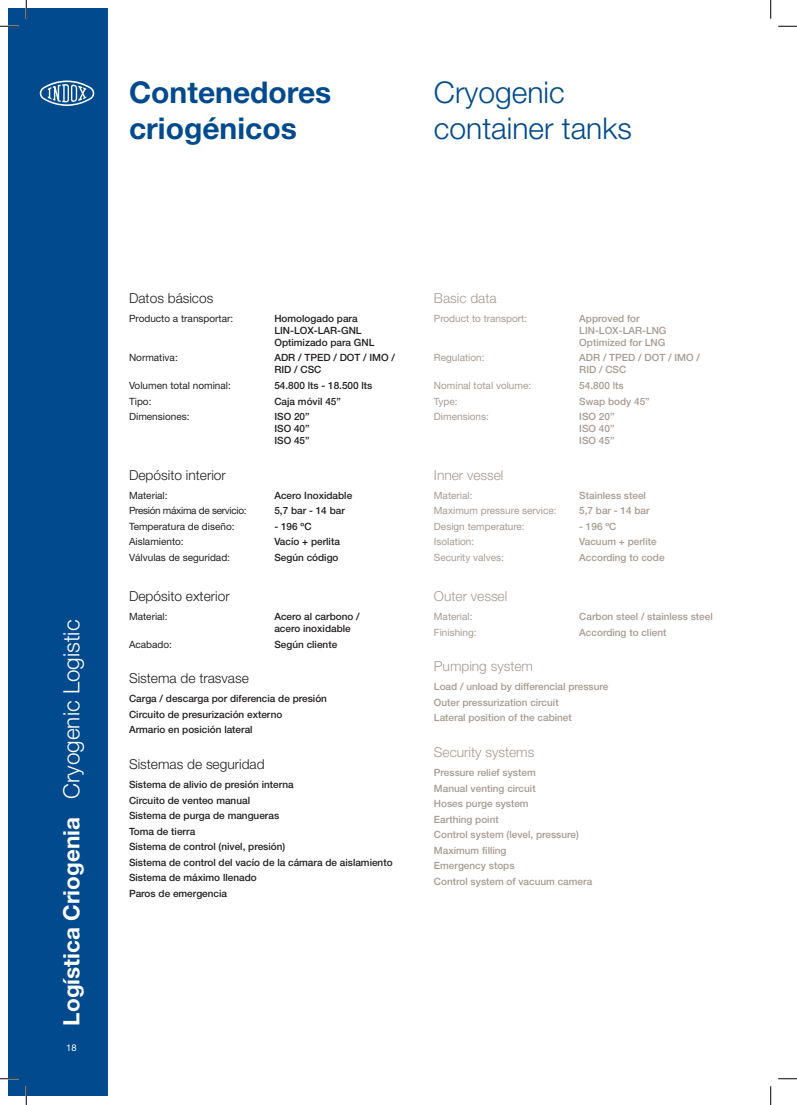
<style>
.page{position:relative;width:797px;height:1105px;background:#fff}
.page>*{position:absolute;margin:0;border:0;box-sizing:border-box;transform-origin:0 0}
.t1{font:700 30px/36px "Helvetica Neue";color:#004a8d}
.t2{font:300 30px/36px "Helvetica Neue";color:#004a8d}
.t3{font:700 22.5px "Helvetica Neue";color:#fff}
.t4{font:300 13.75px "Helvetica Neue";color:#231f20}
.t5{font:300 13.75px "Helvetica Neue";color:#a79b91}
.t6{font:500 10px/15.5px "Helvetica Neue";color:#231f20}
.t7{font:500 10px/15.5px "Helvetica Neue";color:#a79b91}
.t8{font:10px "Helvetica Neue";color:#a79b91}
.t9{font:10px "Helvetica Neue";color:#231f20}
.t10{font:10px "Helvetica Neue";letter-spacing:-.03em;color:#231f20}
.t11{font:9.38px "Helvetica Neue";color:#fff}
.s1{font-weight:300}
</style>
<div class="page">
<div style="left:9px;top:9px;width:99px;height:1087px;background:#004a8d"></div>
<svg style="left:39px;top:80px;width:56px;height:26px"></svg>
<svg style="left:0;top:25px;width:19px;height:2px"></svg>
<svg style="left:778px;top:25px;width:19px;height:2px"></svg>
<svg style="left:0;top:1078px;width:19px;height:1px"></svg>
<svg style="left:778px;top:1078px;width:19px;height:1px"></svg>
<svg style="left:25px;top:0;width:2px;height:19px"></svg>
<svg style="left:25px;top:1086px;width:2px;height:19px"></svg>
<svg style="left:770px;top:0;width:1px;height:19px"></svg>
<svg style="left:770px;top:1086px;width:1px;height:19px"></svg>
<h1 class="t1" style="left:129px;top:74px;width:204px">Contenedores criogénicos</h1>
<h1 class="t2" style="left:434px;top:74px;width:199px">Cryogenic container tanks</h1>
<h2 class="t3" style="left:57px;top:1025px;width:407px;rotate:-90deg">Logística Criogenia <span class="s1">Cryogenic Logistic</span></h2>
<p class="t11" style="left:66px;top:1042px;width:12px">18</p>
<h3 class="t4" style="left:129px;top:290px;width:86px">Datos básicos</h3>
<p class="t9" style="left:129px;top:312px;width:106px">Producto a transportar:</p>
<p class="t6" style="left:274px;top:312px;width:102px;line-height:12px">Homologado para<br>LIN-LOX-LAR-GNL<br>Optimizado para GNL</p>
<p class="t9" style="left:129px;top:352px;width:50px">Normativa:</p>
<p class="t6" style="left:274px;top:352px;width:122px;line-height:12px">ADR / TPED / DOT / IMO /<br>RID / CSC</p>
<p class="t9" style="left:129px;top:379px;width:103px">Volumen total nominal:</p>
<p class="t6" style="left:274px;top:378px;width:100px">54.800 lts - 18.500 lts</p>
<p class="t9" style="left:129px;top:395px;width:24px">Tipo:</p>
<p class="t6" style="left:274px;top:393px;width:68px">Caja móvil 45”</p>
<p class="t9" style="left:129px;top:411px;width:62px">Dimensiones:</p>
<p class="t6" style="left:274px;top:410px;width:37px;line-height:12px;text-align:justify">ISO 20” ISO 40” ISO 45”</p>
<h3 class="t4" style="left:129px;top:466px;width:98px">Depósito interior</h3>
<p class="t9" style="left:129px;top:489px;width:40px">Material:</p>
<p class="t6" style="left:274px;top:487px;width:79px">Acero Inoxidable</p>
<p class="t10" style="left:129px;top:505px;width:119px">Presión máxima de servicio:</p>
<p class="t6" style="left:274px;top:503px;width:72px">5,7 bar - 14 bar</p>
<p class="t9" style="left:129px;top:520px;width:107px">Temperatura de diseño:</p>
<p class="t6" style="left:274px;top:518px;width:39px">- 196 ºC</p>
<p class="t9" style="left:129px;top:536px;width:56px">Aislamiento:</p>
<p class="t6" style="left:274px;top:534px;width:67px">Vacío + perlita</p>
<p class="t9" style="left:129px;top:551px;width:102px">Válvulas de seguridad:</p>
<p class="t6" style="left:274px;top:550px;width:66px">Según código</p>
<h3 class="t4" style="left:129px;top:588px;width:102px">Depósito exterior</h3>
<p class="t9" style="left:129px;top:611px;width:40px">Material:</p>
<p class="t6" style="left:274px;top:610px;width:87px;line-height:12px">Acero al carbono / acero inoxidable</p>
<p class="t9" style="left:129px;top:638px;width:44px">Acabado:</p>
<p class="t6" style="left:274px;top:636px;width:64px">Según cliente</p>
<h3 class="t4" style="left:129px;top:670px;width:121px">Sistema de trasvase</h3>
<p class="t6" style="left:129px;top:691px;width:199px">Carga / descarga por diferencia de presión<br>Circuito de presurización externo<br>Armario en posición lateral</p>
<h3 class="t4" style="left:129px;top:756px;width:137px">Sistemas de seguridad</h3>
<p class="t6" style="left:129px;top:777px;width:265px">Sistema de alivio de presión interna<br>Circuito de venteo manual<br>Sistema de purga de mangueras<br>Toma de tierra<br>Sistema de control (nivel, presión)<br>Sistema de control del vacío de la cámara de aislamiento<br>Sistema de máximo llenado<br>Paros de emergencia</p>
<h3 class="t5" style="left:434px;top:290px;width:64px">Basic data</h3>
<p class="t8" style="left:434px;top:312px;width:95px">Product to transport:</p>
<p class="t7" style="left:579px;top:312px;width:89px;line-height:12px">Approved for<br>LIN-LOX-LAR-LNG<br>Optimized for LNG</p>
<p class="t8" style="left:434px;top:352px;width:52px">Regulation:</p>
<p class="t7" style="left:579px;top:352px;width:122px;line-height:12px">ADR / TPED / DOT / IMO /<br>RID / CSC</p>
<p class="t8" style="left:434px;top:379px;width:99px">Nominal total volume:</p>
<p class="t7" style="left:579px;top:378px;width:46px">54.800 lts</p>
<p class="t8" style="left:434px;top:395px;width:25px">Type:</p>
<p class="t7" style="left:579px;top:393px;width:72px">Swap body 45”</p>
<p class="t8" style="left:434px;top:411px;width:57px">Dimensions:</p>
<p class="t7" style="left:579px;top:410px;width:37px;line-height:12px;text-align:justify">ISO 20” ISO 40” ISO 45”</p>
<h3 class="t5" style="left:434px;top:466px;width:71px">Inner vessel</h3>
<p class="t8" style="left:434px;top:489px;width:40px">Material:</p>
<p class="t7" style="left:579px;top:487px;width:68px">Stainless steel</p>
<p class="t8" style="left:434px;top:505px;width:124px">Maximum pressure service:</p>
<p class="t7" style="left:579px;top:503px;width:72px">5,7 bar - 14 bar</p>
<p class="t8" style="left:434px;top:520px;width:92px">Design temperature:</p>
<p class="t7" style="left:579px;top:518px;width:39px">- 196 ºC</p>
<p class="t8" style="left:434px;top:536px;width:42px">Isolation:</p>
<p class="t7" style="left:579px;top:534px;width:79px">Vacuum + perlite</p>
<p class="t8" style="left:434px;top:551px;width:71px">Security valves:</p>
<p class="t7" style="left:579px;top:550px;width:87px">According to code</p>
<h3 class="t5" style="left:434px;top:588px;width:75px">Outer vessel</h3>
<p class="t8" style="left:434px;top:611px;width:40px">Material:</p>
<p class="t7" style="left:579px;top:609px;width:135px">Carbon steel / stainless steel</p>
<p class="t8" style="left:434px;top:626px;width:44px">Finishing:</p>
<p class="t7" style="left:579px;top:624px;width:89px">According to client</p>
<h3 class="t5" style="left:434px;top:658px;width:101px">Pumping system</h3>
<p class="t7" style="left:434px;top:679px;width:176px">Load / unload by differencial pressure<br>Outer pressurization circuit<br>Lateral position of the cabinet</p>
<h3 class="t5" style="left:434px;top:744px;width:102px">Security systems</h3>
<p class="t7" style="left:434px;top:765px;width:160px">Pressure relief system<br>Manual venting circuit<br>Hoses purge system<br>Earthing point<br>Control system (level, pressure)<br>Maximum filling<br>Emergency stops<br>Control system of vacuum camera</p>
</div>
